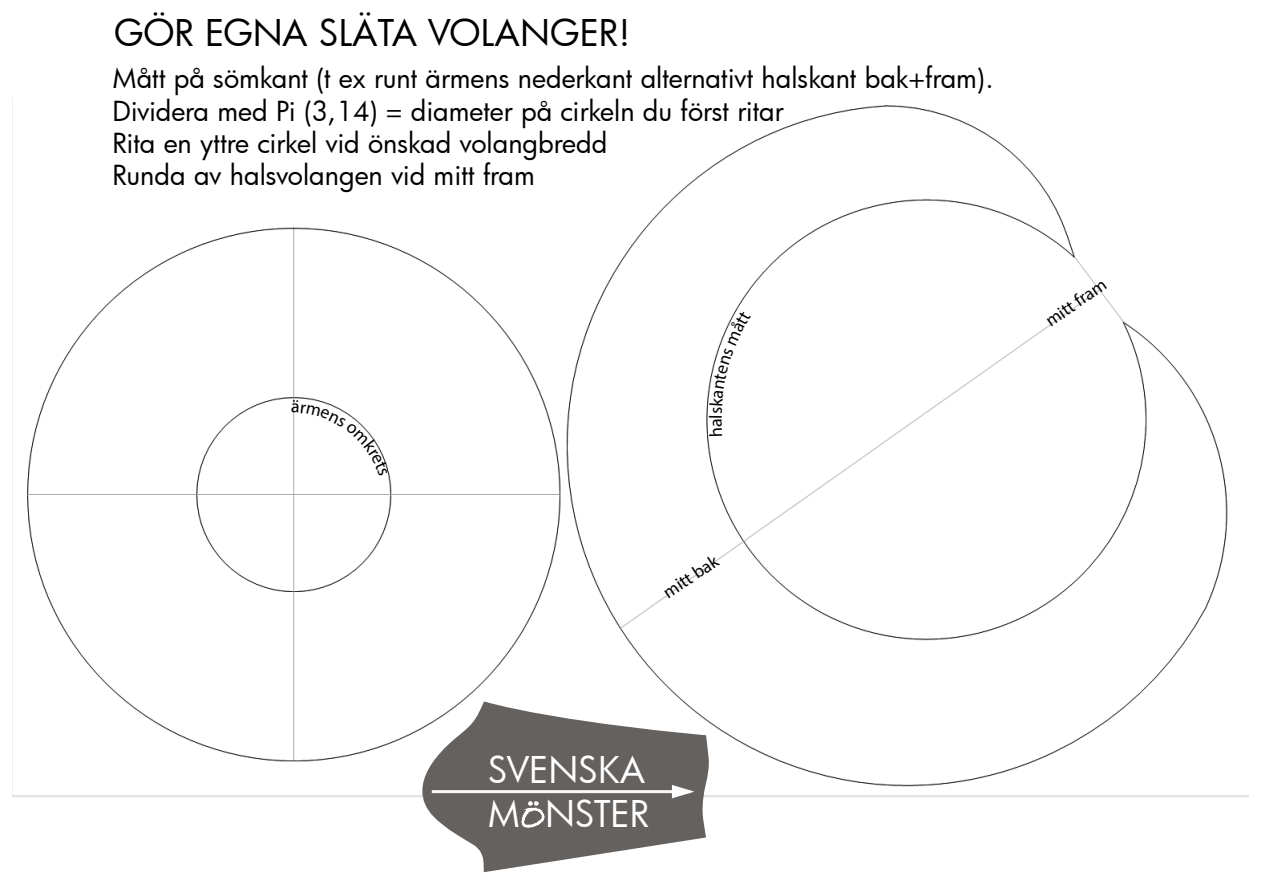
<style>
.page{position:relative;width:1263px;height:893px;background:#fff}
.page>*{position:absolute;margin:0;border:0;box-sizing:border-box;transform-origin:0 0}
.t1{font:36px "Futura";color:#000}
.t2{font:36px/43.2px "Futura";color:#fff}
.t3{font:27px/32.4px "Futura";color:#000}
.t4{font:18px "Myriad Pro";color:#000}
.s1{font-family:"Bradley Hand ITC"}
</style>
<div class="page">
<img style="left:13px;top:105px;width:1235px;height:692px">
<svg style="left:399px;top:701px;width:311px;height:171px;fill:#64615f"></svg>
<svg style="left:521px;top:800px;width:25px;height:29px"></svg>
<hr style="left:432px;top:790px;width:258px;height:3px;background:#f9f9f9">
<svg style="left:672px;top:785px;width:28px;height:13px"></svg>
<svg style="left:292px;top:400px;width:96px;height:76px"></svg>
<svg style="left:709px;top:428px;width:13px;height:8px"></svg>
<svg style="left:709px;top:310px;width:42px;height:107px"></svg>
<h1 class="t1" style="left:114px;top:9px;width:518px">GÖR EGNA SLÄTA VOLANGER!</h1>
<p class="t3" style="left:112px;top:62px;width:883px">Mått på sömkant (t ex runt ärmens nederkant alternativt halskant bak+fram).<br>Dividera med Pi (3,14) = diameter på cirkeln du först ritar<br>Rita en yttre cirkel vid önskad volangbredd<br>Runda av halsvolangen vid mitt fram</p>
<p class="t4" style="left:705px;top:427px;width:10px;rotate:-90deg">a</p>
<p class="t4" style="left:659px;top:585px;width:64px;rotate:-34deg">mitt bak</p>
<p class="t4" style="left:1041px;top:313px;width:71px;rotate:-35deg">mitt fram</p>
<h1 class="t2" style="left:488px;top:748px;width:163px">SVENSKA<br>M<span class="s1">Ö</span>NSTER</h1>
</div>
